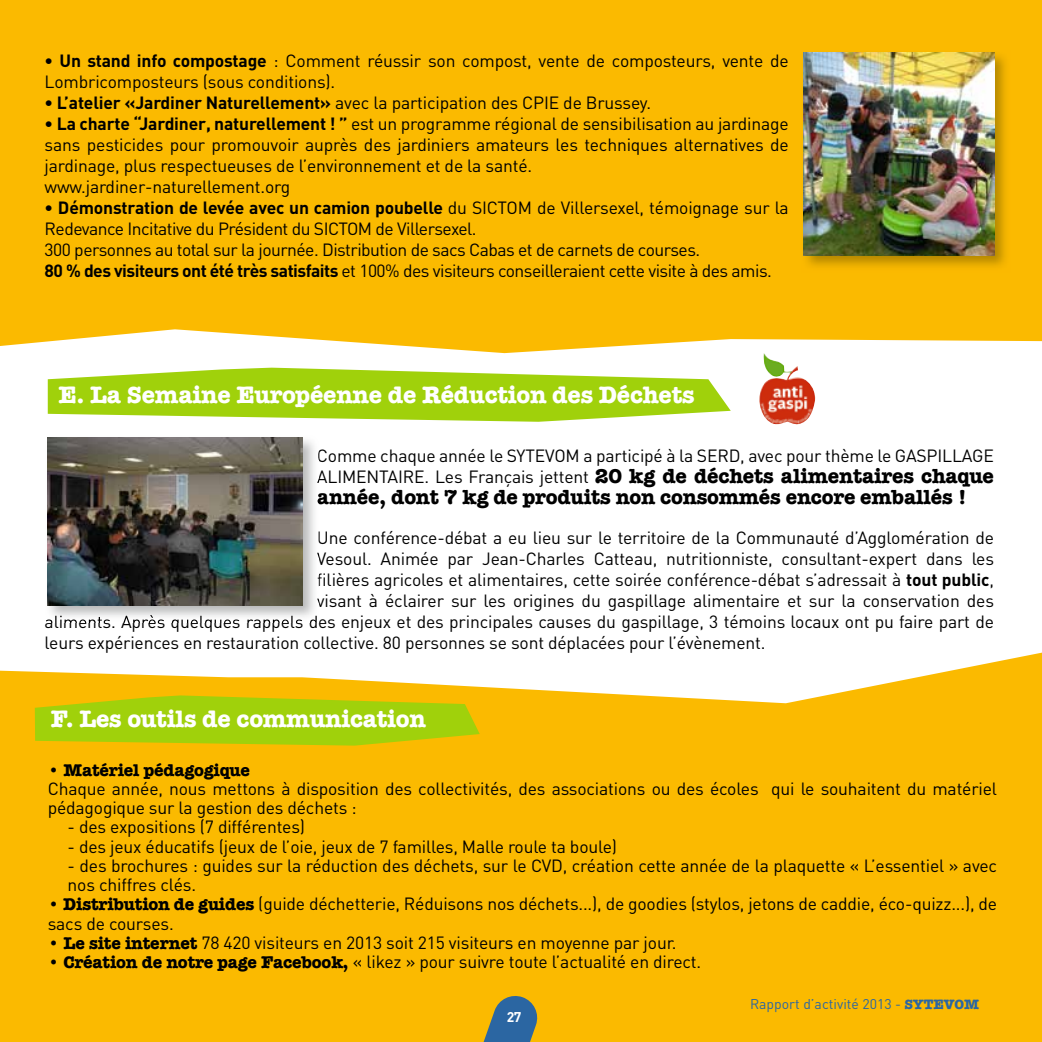
<style>
.page{position:relative;width:1042px;height:1042px;background:#fbba00}
.page>*{position:absolute;margin:0;border:0;box-sizing:border-box;transform-origin:0 0}
.t1{font:700 24.5px "American Typewriter";letter-spacing:-.01em;color:#fff}
.t2{font:700 21px/21px "American Typewriter";letter-spacing:-.01em;color:#000}
.t3{font:17.5px/21px "DIN";letter-spacing:-.01em;color:#000}
.t4{font:17.5px/21px "DIN";letter-spacing:-.03em;color:#000}
.t5{font:700 17.5px "American Typewriter";letter-spacing:-.01em;color:#000}
.t6{font:14px "DIN";color:#2b66a2}
.t7{font:700 14px "DIN";color:#fff}
.s1{font-weight:700}
.s2{font-family:"DIN";font-weight:400;font-size:17.5px}
.s3{font-family:"American Typewriter";font-weight:700}
</style>
<div class="page">
<svg style="left:0;top:329px;width:1042px;height:374px;background:#fef7e4"></svg>
<svg style="left:483px;top:996px;width:55px;height:46px"></svg>
<img style="left:803px;top:52px;width:203px;height:215px">
<img style="left:803px;top:53px;width:191px;height:202px">
<img style="left:45px;top:435px;width:273px;height:187px">
<svg style="left:317px;top:449px;width:2px;height:60px"></svg>
<svg style="left:317px;top:552px;width:2px;height:59px"></svg>
<img style="left:46px;top:615px;width:272px;height:7px">
<img style="left:48px;top:438px;width:254px;height:167px">
<svg style="left:48px;top:368px;width:683px;height:54px;background:#b2da3b"></svg>
<svg style="left:35px;top:695px;width:445px;height:50px"></svg>
<img style="left:755px;top:353px;width:62px;height:72px">
<p class="t3" style="left:45px;top:50px;width:745px"><span class="s1">• Un stand info compostage</span> : Comment réussir son compost, vente de composteurs, vente de<br>Lombricomposteurs (sous conditions).</p>
<p class="t3" style="left:45px;top:92px;width:608px"><span class="s1">• L’atelier «Jardiner Naturellement»</span> avec la participation des CPIE de Brussey.</p>
<p class="t3" style="left:45px;top:113px;width:745px"><span class="s1">• La charte “Jardiner, naturellement ! ”</span> est un programme régional de sensibilisation au jardinage sans pesticides pour promouvoir auprès des jardiniers amateurs les techniques alternatives de jardinage, plus respectueuses de l’environnement et de la santé.<br>www.jardiner-naturellement.org</p>
<p class="t4" style="left:45px;top:197px;width:745px"><span class="s1">• Démonstration de levée avec un camion poubelle</span> du SICTOM de Villersexel, témoignage sur la Redevance Incitative du Président du SICTOM de Villersexel.<br>300 personnes au total sur la journée. Distribution de sacs Cabas et de carnets de courses.<br><span class="s1">80 % des visiteurs ont été très satisfaits</span> et 100% des visiteurs conseilleraient cette visite à des amis.</p>
<h1 class="t1" style="left:59px;top:373px;width:637px">E. La Semaine Européenne de Réduction des Déchets</h1>
<p class="t3" style="left:317px;top:445px;width:678px">Comme chaque année le SYTEVOM a participé à la SERD, avec pour thème le GASPILLAGE</p>
<p class="t2" style="left:317px;top:464px;width:678px"><span class="s2">ALIMENTAIRE. Les Français jettent</span> 20 kg de déchets alimentaires chaque année, dont 7 kg de produits non consommés encore emballés !</p>
<p class="t3" style="left:317px;top:527px;width:678px">Une conférence-débat a eu lieu sur le territoire de la Communauté d’Agglomération de</p>
<p class="t3" style="left:317px;top:548px;width:678px">Vesoul. Animée par Jean-Charles Catteau, nutritionniste, consultant-expert dans les</p>
<p class="t3" style="left:317px;top:569px;width:678px">filières agricoles et alimentaires, cette soirée conférence-débat s’adressait à <span class="s1">tout public</span>,</p>
<p class="t3" style="left:317px;top:590px;width:678px">visant à éclairer sur les origines du gaspillage alimentaire et sur la conservation des</p>
<p class="t3" style="left:45px;top:611px;width:951px">aliments. Après quelques rappels des enjeux et des principales causes du gaspillage, 3 témoins locaux ont pu faire part de</p>
<p class="t3" style="left:45px;top:632px;width:722px">leurs expériences en restauration collective. 80 personnes se sont déplacées pour l’évènement.</p>
<h1 class="t1" style="left:51px;top:698px;width:377px">F. Les outils de communication</h1>
<p class="t5" style="left:48px;top:754px;width:204px">• Matériel pédagogique</p>
<p class="t3" style="left:48px;top:778px;width:951px;line-height:19.2px">Chaque année, nous mettons à disposition des collectivités, des associations ou des écoles qui le souhaitent du matériel pédagogique sur la gestion des déchets :</p>
<p class="t3" style="left:68px;top:816px;width:239px">- des expositions (7 différentes)</p>
<p class="t3" style="left:68px;top:835px;width:551px">- des jeux éducatifs (jeux de l’oie, jeux de 7 familles, Malle roule ta boule)</p>
<p class="t3" style="left:68px;top:855px;width:931px;line-height:19.2px">- des brochures : guides sur la réduction des déchets, sur le CVD, création cette année de la plaquette « L’essentiel » avec nos chiffres clés.</p>
<p class="t3" style="left:48px;top:894px;width:951px;line-height:19.2px"><span class="s3">• Distribution de guides</span> (guide déchetterie, Réduisons nos déchets...), de goodies (stylos, jetons de caddie, éco-quizz...), de sacs de courses.</p>
<p class="t3" style="left:48px;top:932px;width:630px"><span class="s3">• Le site internet</span> 78 420 visiteurs en 2013 soit 215 visiteurs en moyenne par jour.</p>
<p class="t3" style="left:48px;top:951px;width:655px"><span class="s3">• Création de notre page Facebook,</span> « likez » pour suivre toute l’actualité en direct.</p>
<p class="t7" style="left:507px;top:1007px;width:16px">27</p>
<p class="t6" style="left:750px;top:995px;width:231px">Rapport d’activité 2013 - <span class="s3">SYTEVOM</span></p>
</div>
